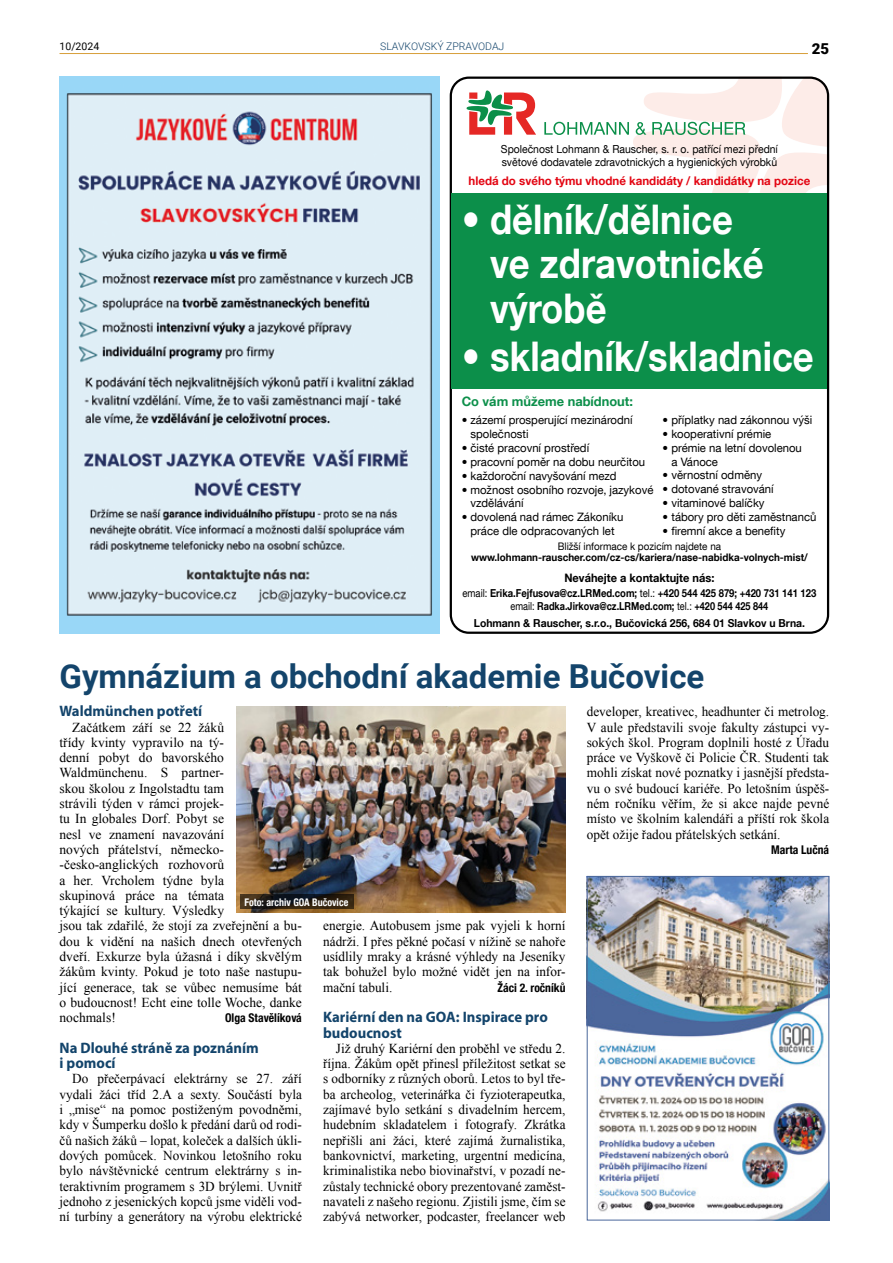
<style>
.page{position:relative;width:893px;height:1263px;background:#fff}
.page>*{position:absolute;margin:0;border:0;box-sizing:border-box;transform-origin:0 0}
.t1{font:700 40.8px/44.5px "Helvetica Neue LT Com";color:#fff;scale:.89 1}
.t2{font:700 33px "Roboto";color:#13446b}
.t3{font:700 15.15px/15.3px "Myriad Pro";color:#13446b}
.t4{font:900 15px "Roboto";color:#000}
.t5{font:13.65px/15.3px "Times New Roman";color:#000;text-align:justify}
.t6{font:700 13.05px "Helvetica Neue LT Com";color:#0c8f4a}
.t7{font:700 condensed 12px "Helvetica Neue LT Com";color:#000}
.t8{font:700 11.85px "Helvetica Neue LT Com";color:#e30613}
.t9{font:700 11.7px "Helvetica Neue LT Com";color:#000;scale:.95 1}
.t10{font:11.55px/13.8px "Helvetica Neue LT Com";color:#000}
.t11{font:11.1px/13px "Helvetica Neue LT Com";color:#000;scale:.94 1}
.t12{font:700 10.95px/13px "Helvetica Neue LT Com";color:#000;text-align:center;scale:.86 1}
.t13{font:700 10.95px "Helvetica Neue LT Com";color:#000;scale:.95 1}
.t14{font:700 condensed 10.5px "Helvetica Neue LT Com";color:#fff;scale:.95 1}
.t15{font:300 10.5px "Roboto";color:#13446b}
.t16{font:10.5px "Roboto";color:#000}
.t17{font:700 10.35px "Helvetica Neue LT Com";color:#000;scale:.95 1}
.t18{font:10.35px "Helvetica Neue LT Com";color:#000;scale:.95 1}
.s1{font-weight:400}
</style>
<div class="page">
<hr style="left:60px;top:53px;width:748px;height:1px;background:#d79f3a">
<div style="left:452px;top:193px;width:375px;height:196px;background:#0c8f4a"></div>
<svg style="left:467px;top:90px;width:69px;height:45px"></svg>
<svg style="left:544px;top:77px;width:285px;height:164px"></svg>
<img style="left:60px;top:77px;width:379px;height:557px">
<img style="left:589px;top:878px;width:238px;height:340px">
<div style="left:587px;top:876px;width:242px;height:344px;border:1px solid #4a679b"></div>
<img style="left:237px;top:707px;width:329px;height:205px">
<svg style="left:240px;top:895px;width:113px;height:14px"></svg>
<p class="t16" style="left:60px;top:39px;width:41px">10/2024</p>
<p class="t15" style="left:380px;top:39px;width:126px">SLAVKOVSKÝ ZPRAVODAJ</p>
<p class="t4" style="left:812px;top:38px;width:19px">25</p>
<p class="t11" style="left:501px;top:142px;width:296px">Společnost Lohmann &amp; Rauscher, s. r. o. patřící mezi přední světové dodavatele zdravotnických a hygienických výrobků</p>
<p class="t8" style="left:469px;top:173px;width:343px">hledá do svého týmu vhodné kandidáty / kandidátky na pozice</p>
<h1 class="t1" style="left:490px;top:196px;width:309px;text-indent:-28px">• dělník/dělnice ve zdravotnické výrobě</h1>
<h1 class="t1" style="left:462px;top:333px;width:397px">• skladník/skladnice</h1>
<p class="t6" style="left:462px;top:393px;width:173px">Co vám můžeme nabídnout:</p>
<p class="t10" style="left:470px;top:413px;width:164px;text-indent:-9px">• zázemí prosperující mezinárodní společnosti</p>
<p class="t10" style="left:462px;top:441px;width:129px">• čisté pracovní prostředí</p>
<p class="t10" style="left:462px;top:454px;width:185px">• pracovní poměr na dobu neurčitou</p>
<p class="t10" style="left:462px;top:468px;width:156px">• každoroční navyšování mezd</p>
<p class="t10" style="left:470px;top:482px;width:184px;text-indent:-9px">• možnost osobního rozvoje, jazykové vzdělávání</p>
<p class="t10" style="left:462px;top:510px;width:163px;text-align:center">• dovolená nad rámec Zákoníku práce dle odpracovaných let</p>
<p class="t10" style="left:663px;top:413px;width:151px">• příplatky nad zákonnou výši</p>
<p class="t10" style="left:663px;top:427px;width:110px">• kooperativní prémie</p>
<p class="t10" style="left:671px;top:440px;width:132px;text-indent:-9px">• prémie na letní dovolenou a Vánoce</p>
<p class="t10" style="left:663px;top:468px;width:101px">• věrnostní odměny</p>
<p class="t10" style="left:663px;top:482px;width:113px">• dotované stravování</p>
<p class="t10" style="left:663px;top:496px;width:103px">• vitaminové balíčky</p>
<p class="t10" style="left:663px;top:510px;width:155px">• tábory pro děti zaměstnanců</p>
<p class="t10" style="left:663px;top:524px;width:124px">• firemní akce a benefity</p>
<p class="t18" style="left:558px;top:539px;width:173px">Bližší informace k pozicím najdete na</p>
<p class="t17" style="left:471px;top:550px;width:356px">www.lohmann-rauscher.com/cz-cs/kariera/nase-nabidka-volnych-mist/</p>
<p class="t9" style="left:564px;top:570px;width:159px">Neváhejte a kontaktujte nás:</p>
<p class="t12" style="left:462px;top:586px;width:413px"><span class="s1">email:</span> Erika.Fejfusova@cz.LRMed.com; <span class="s1">tel.:</span> +420 544 425 879; +420 731 141 123 <span class="s1">email:</span> Radka.Jirkova@cz.LRMed.com; <span class="s1">tel.:</span> +420 544 425 844</p>
<p class="t13" style="left:474px;top:616px;width:350px">Lohmann &amp; Rauscher, s.r.o., Bučovická 256, 684 01 Slavkov u Brna.</p>
<h2 class="t2" style="left:60px;top:653px;width:646px">Gymnázium a obchodní akademie Bučovice</h2>
<p class="t3" style="left:60px;top:703px;width:144px">Waldmünchen potřetí</p>
<p class="t5" style="left:60px;top:719px;width:244px;text-align:left;text-indent:13px">Začátkem září se 22 žáků<br>třídy kvinty vypravilo na tý-<br>denní pobyt do bavorského<br>Waldmünchenu. S partner-<br>skou školou z Ingolstadtu tam<br>strávili týden v rámci projek-<br>tu In globales Dorf. Pobyt se<br>nesl ve znamení navazování<br>nových přátelství, německo--česko-anglických rozhovorů<br>a her. Vrcholem týdne byla<br>skupinová práce na témata<br>týkající se kultury. Výsledky<br>jsou tak zdařilé, že stojí za zveřejnění a bu&shy;dou k vidění na našich dnech otevřených dveří. Exkurze byla úžasná i díky skvělým žákům kvinty. Pokud je toto naše nastupu&shy;jící generace, tak se vůbec nemusíme bát o budoucnost! Echt eine tolle Woche, danke nochmals!</p>
<p class="t5" style="left:587px;top:704px;width:244px">developer, kreativec, headhunter či metrolog.<br>V aule představili svoje fakulty zástupci vy&shy;sokých škol. Program doplnili hosté z Úřadu práce ve Vyškově či Policie ČR. Studenti tak mohli získat nové poznatky i jasnější předsta&shy;vu o své budoucí kariéře. Po letošním úspěš&shy;ném ročníku věřím, že si akce najde pevné místo ve školním kalendáři a příští rok škola opět ožije řadou přátelských setkání.</p>
<p class="t7" style="left:771px;top:842px;width:59px">Marta Lučná</p>
<p class="t14" style="left:244px;top:896px;width:111px">Foto: archiv GOA Bučovice</p>
<p class="t5" style="left:323px;top:918px;width:244px">energie. Autobusem jsme pak vyjeli k horní nádrži. I přes pěkné počasí v nížině se nahoře usídlily mraky a krásné výhledy na Jeseníky tak bohužel bylo možné vidět jen na infor&shy;mační tabuli.</p>
<p class="t7" style="left:497px;top:980px;width:70px">Žáci 2. ročníků</p>
<p class="t3" style="left:323px;top:1009px;width:226px">Kariérní den na GOA: Inspirace pro budoucnost</p>
<p class="t5" style="left:323px;top:1040px;width:244px;text-indent:13px">Již druhý Kariérní den proběhl ve středu 2. října. Žákům opět přinesl příležitost setkat se s odborníky z různých oborů. Letos to byl tře&shy;ba archeolog, veterinářka či fyzioterapeutka, zajímavé bylo setkání s divadelním hercem, hudebním skladatelem i fotografy. Zkrátka nepřišli ani žáci, které zajímá žurnalistika, bankovnictví, marketing, urgentní medicína, kriminalistika nebo biovinařství, v pozadí ne&shy;zůstaly technické obory prezentované zaměst&shy;navateli z našeho regionu. Zjistili jsme, čím se zabývá networker, podcaster, freelancer web</p>
<p class="t7" style="left:225px;top:1011px;width:78px">Olga Stavělíková</p>
<p class="t3" style="left:60px;top:1039px;width:201px">Na Dlouhé stráně za poznáním i pomocí</p>
<p class="t5" style="left:60px;top:1071px;width:244px;text-indent:13px">Do přečerpávací elektrárny se 27. září vydali žáci tříd 2.A a sexty. Součástí byla i „mise“ na pomoc postiženým povodněmi, kdy v Šumperku došlo k předání darů od rodi&shy;čů našich žáků – lopat, koleček a dalších úkli&shy;dových pomůcek. Novinkou letošního roku bylo návštěvnické centrum elektrárny s in&shy;teraktivním programem s 3D brýlemi. Uvnitř jednoho z jesenických kopců jsme viděli vod&shy;ní turbíny a generátory na výrobu elektrické</p>
</div>
